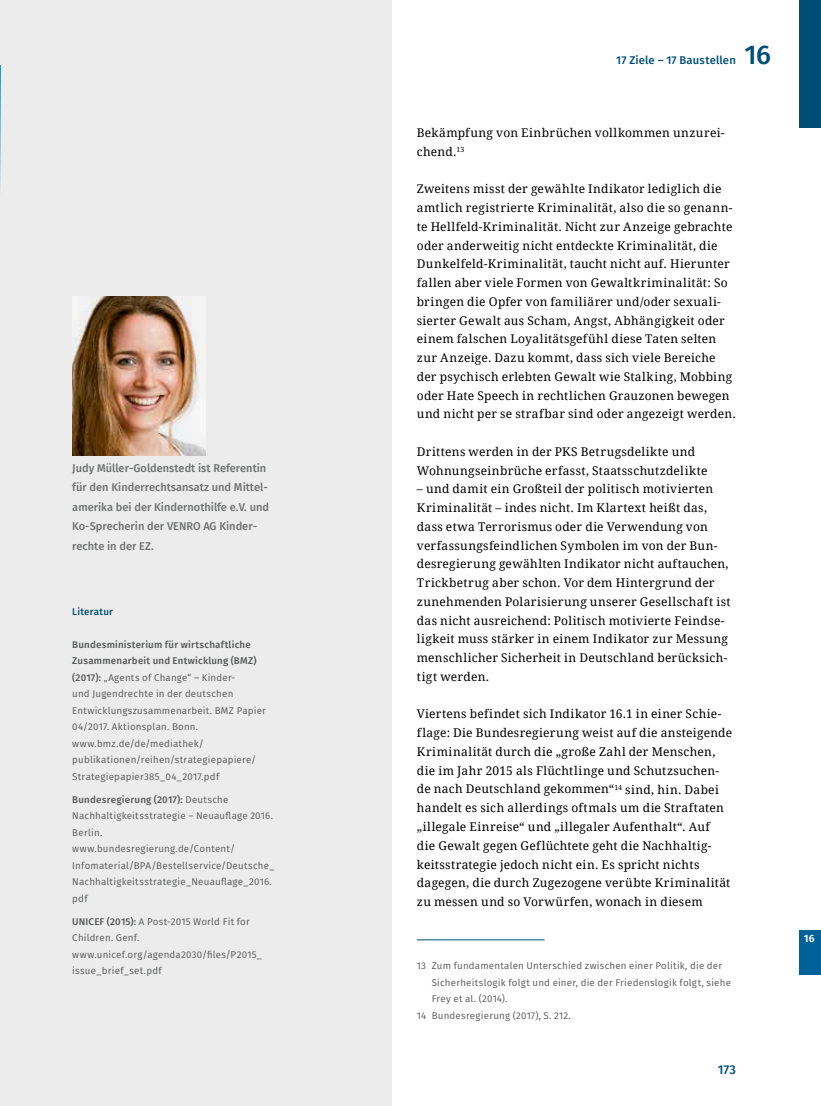
<style>
.page{position:relative;width:821px;height:1106px;background:#fff}
.page>*{position:absolute;margin:0;border:0;box-sizing:border-box;transform-origin:0 0}
.t1{font:500 27px "Fira Sans";color:#004e75}
.t2{font:500 12.75px "Fira Sans";color:#004e75}
.t3{font:12px/18.8px "Droid Serif";letter-spacing:.025em;color:#000}
.t4{font:500 11.25px/19.5px "Fira Sans";color:#6f7070}
.t5{font:500 11.25px "Fira Sans";letter-spacing:.01em;color:#004e75}
.t6{font:600 10.5px "Fira Sans";color:#fff}
.t7{font:9.75px/16.5px "Fira Sans";letter-spacing:.02em;color:#555756}
.t8{font:500 9.75px "Fira Sans";letter-spacing:.02em;color:#004e75}
.s1{font-weight:500}
</style>
<div class="page">
<div style="left:0;top:0;width:391px;height:1106px;background:#ececec"></div>
<div style="left:799px;top:0;width:22px;height:128px;background:#004e75"></div>
<div style="left:799px;top:930px;width:22px;height:44px;background:#006097"></div>
<img style="left:72px;top:296px;width:133px;height:160px">
<hr style="left:417px;top:939px;width:127px;height:1px;background:#004e75">
<svg style="left:0;top:65px;width:1px;height:127px"></svg>
<p class="t4" style="left:72px;top:457px;width:198px">Judy Müller-Goldenstedt ist Referentin für den Kinderrechtsansatz und Mittel&shy;amerika bei der Kindernothilfe e.V. und Ko-Sprecherin der VENRO AG Kinder&shy;rechte in der EZ.</p>
<p class="t8" style="left:72px;top:604px;width:42px">Literatur</p>
<p class="t7" style="left:72px;top:636px;width:195px"><span class="s1">Bundesministerium für wirtschaftliche Zusammenarbeit und Entwicklung (BMZ) (2017):</span> „Agents of Change“ – Kinder-<br>und Jugendrechte in der deutschen Entwicklungszusammenarbeit. BMZ Papier 04/2017. Aktionsplan. Bonn. www.bmz.de/de/mediathek/ publikationen/reihen/strategiepapiere/ Strategiepapier385_04_2017.pdf</p>
<p class="t7" style="left:72px;top:790px;width:204px"><span class="s1">Bundesregierung (2017):</span> Deutsche<br>Nachhaltigkeitsstrategie – Neuauflage 2016.<br>Berlin.<br>www.bundesregierung.de/Content/<br>Infomaterial/BPA/Bestellservice/Deutsche_<br>Nachhaltigkeitsstrategie_Neuauflage_2016. pdf</p>
<p class="t7" style="left:72px;top:912px;width:191px"><span class="s1">UNICEF (2015):</span> A Post-2015 World Fit for<br>Children. Genf. www.unicef.org/agenda2030/files/P2015_ issue_brief_set.pdf</p>
<p class="t5" style="left:616px;top:51px;width:121px">17 Ziele – 17 Baustellen</p>
<h1 class="t1" style="left:744px;top:33px;width:28px">16</h1>
<p class="t3" style="left:417px;top:123px;width:309px">Bekämpfung von Einbrüchen vollkommen unzurei&shy;chend.<sup>13</sup></p>
<p class="t3" style="left:417px;top:180px;width:320px">Zweitens misst der gewählte Indikator lediglich die amtlich registrierte Kriminalität, also die so genann&shy;te Hellfeld-Kriminalität. Nicht zur Anzeige gebrachte oder anderweitig nicht entdeckte Kriminalität, die Dunkelfeld-Kriminalität, taucht nicht auf. Hierunter fallen aber viele Formen von Gewaltkriminalität: So bringen die Opfer von familiärer und/oder sexuali&shy;sierter Gewalt aus Scham, Angst, Abhängigkeit oder einem falschen Loyalitätsgefühl diese Taten selten zur Anzeige. Dazu kommt, dass sich viele Bereiche der psychisch erlebten Gewalt wie Stalking, Mobbing oder Hate Speech in rechtlichen Grauzonen bewegen und nicht per se strafbar sind oder angezeigt werden.</p>
<p class="t3" style="left:417px;top:442px;width:292px">Drittens werden in der PKS Betrugsdelikte und<br>Wohnungseinbrüche erfasst, Staatsschutzdelikte</p>
<p class="t3" style="left:417px;top:480px;width:315px">– und damit ein Großteil der politisch motivierten Kriminalität – indes nicht. Im Klartext heißt das, dass etwa Terrorismus oder die Verwendung von verfassungsfeindlichen Symbolen im von der Bun&shy;desregierung gewählten Indikator nicht auftauchen, Trickbetrug aber schon. Vor dem Hintergrund der zunehmenden Polarisierung unserer Gesellschaft ist das nicht ausreichend: Politisch motivierte Feindse&shy;ligkeit muss stärker in einem Indikator zur Messung menschlicher Sicherheit in Deutschland berücksich&shy;tigt werden.</p>
<p class="t3" style="left:417px;top:705px;width:317px">Viertens befindet sich Indikator 16.1 in einer Schie&shy;flage: Die Bundesregierung weist auf die ansteigende Kriminalität durch die „große Zahl der Menschen, die im Jahr 2015 als Flüchtlinge und Schutzsuchen&shy;de nach Deutschland gekommen“<sup>14</sup> sind, hin. Dabei handelt es sich allerdings oftmals um die Straftaten „illegale Einreise“ und „illegaler Aufenthalt“. Auf<br>die Gewalt gegen Geflüchtete geht die Nachhaltig&shy;keitsstrategie jedoch nicht ein. Es spricht nichts dagegen, die durch Zugezogene verübte Kriminalität zu messen und so Vorwürfen, wonach in diesem</p>
<p class="t7" style="left:417px;top:957px;width:307px">13 Zum fundamentalen Unterschied zwischen einer Politik, die der</p>
<p class="t7" style="left:432px;top:973px;width:301px">Sicherheitslogik folgt und einer, die der Friedenslogik folgt, siehe</p>
<p class="t7" style="left:432px;top:990px;width:77px">Frey et al. (2014).</p>
<p class="t7" style="left:417px;top:1006px;width:155px">14 Bundesregierung (2017), S. 212.</p>
<p class="t2" style="left:718px;top:1059px;width:20px">173</p>
<p class="t6" style="left:804px;top:930px;width:12px">16</p>
</div>
